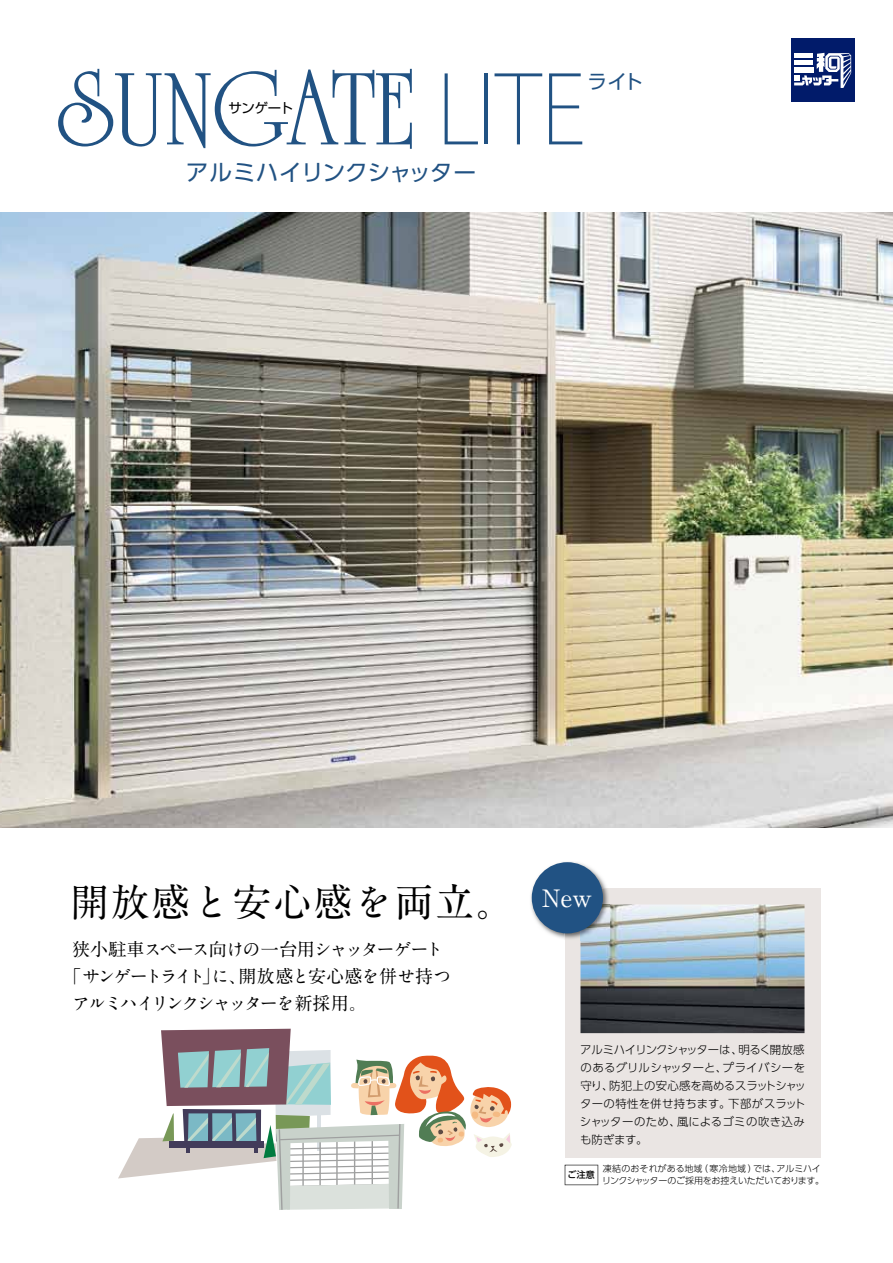
<style>
.page{position:relative;width:893px;height:1263px;background:#fff}
.page>*{position:absolute;margin:0;border:0;box-sizing:border-box;transform-origin:0 0}
.t1{font:200 94.05px "Koz Go Pro";color:#215283;scale:.94 1}
.t2{font:700 39px "A1 Mincho Std";letter-spacing:.04em;color:#000}
.t3{font:700 24px "A1 Mincho Std";color:#fff}
.t4{font:22.8px "UD Shin Go Pro";letter-spacing:-.02em;color:#215283}
.t5{font:19.65px "UD Shin Go Pro";color:#215283}
.t6{font:700 18px/27px "A1 Mincho Std";letter-spacing:-.045em;color:#000}
.t7{font:700 18px/27px "A1 Mincho Std";letter-spacing:-.125em;color:#000}
.t8{font:700 18px "A1 Mincho Std";letter-spacing:-.075em;color:#000}
.t9{font:13.35px "Shin Go Pro";letter-spacing:-.04em;color:#000}
.t10{font:300 11.4px/18px "UD Shin Go Pro";letter-spacing:.005em;color:#000}
.t11{font:300 11.4px/18px "UD Shin Go Pro";letter-spacing:.025em;color:#000}
.t12{font:300 9px "UD Shin Go Pro";letter-spacing:-.02em;color:#000}
.t13{font:300 9px "UD Shin Go Pro";letter-spacing:.015em;color:#000}
.t14{font:500 9px "UD Shin Go Pro";color:#000}
</style>
<div class="page">
<svg style="left:565px;top:1165px;width:33px;height:20px"></svg>
<div style="left:565px;top:888px;width:256px;height:270px;background:#eae5e3"></div>
<div style="left:791px;top:39px;width:64px;height:63px;background:#011b6a"></div>
<svg style="left:794px;top:53px;width:57px;height:35px"></svg>
<svg style="left:58px;top:69px;width:354px;height:80px"></svg>
<img style="left:580px;top:904px;width:224px;height:129px">
<svg style="left:118px;top:1029px;width:394px;height:181px"></svg>
<img style="left:0;top:213px;width:893px;height:614px">
<img style="left:531px;top:862px;width:76px;height:78px">
<img style="left:565px;top:888px;width:44px;height:52px">
<img style="left:580px;top:904px;width:30px;height:36px">
<div style="left:532px;top:862px;width:71px;height:71px;background:#215283;border-radius:50%"></div>
<h1 class="t1" style="left:436px;top:48px;width:160px">LITE</h1>
<h3 class="t5" style="left:587px;top:66px;width:58px">ライト</h3>
<h3 class="t4" style="left:186px;top:154px;width:292px">アルミハイリンクシャッター</h3>
<p class="t9" style="left:229px;top:97px;width:66px">サンゲート</p>
<h2 class="t2" style="left:70px;top:870px;width:446px">開放感と安心感を両立。</h2>
<h3 class="t6" style="left:239px;top:933px;width:214px;text-indent:-166px">狭小駐車スペース向けの一台用シャッターゲート開放感と安心感を併せ持つ</h3>
<h3 class="t8" style="left:202px;top:961px;width:46px">に」、</h3>
<h3 class="t7" style="left:72px;top:960px;width:296px;text-indent:-9px">「サンゲートライト<br>アルミハイリンクシャッターを新採用。</h3>
<h3 class="t3" style="left:542px;top:878px;width:51px">New</h3>
<p class="t10" style="left:738px;top:1040px;width:68px">明るく開放感</p>
<p class="t10" style="left:723px;top:1040px;width:84px;text-indent:-143px">アルミハイリンクシャッターは、<br>プライバシーを</p>
<p class="t10" style="left:609px;top:1058px;width:198px;text-indent:-29px">のあるグリルシャッターと、<br>防犯上の安心感を高めるスラットシャッ</p>
<p class="t10" style="left:580px;top:1076px;width:35px">守り、</p>
<p class="t10" style="left:728px;top:1094px;width:79px">下部がスラット</p>
<p class="t11" style="left:677px;top:1094px;width:129px;text-indent:-97px">ターの特性を併せ持ちます。<br>風によるゴミの吹き込み</p>
<p class="t10" style="left:580px;top:1112px;width:103px">シャッターのため、も防ぎます。</p>
<p class="t14" style="left:568px;top:1168px;width:29px">ご注意</p>
<p class="t13" style="left:603px;top:1162px;width:101px">凍結のおそれがある地域</p>
<p class="t12" style="left:699px;top:1162px;width:59px">（寒冷地域）</p>
<p class="t12" style="left:776px;top:1162px;width:46px">アルミハイ</p>
<p class="t12" style="left:753px;top:1162px;width:29px">では、</p>
<p class="t12" style="left:602px;top:1174px;width:224px">リンクシャッターのご採用をお控えいただいております。</p>
</div>
